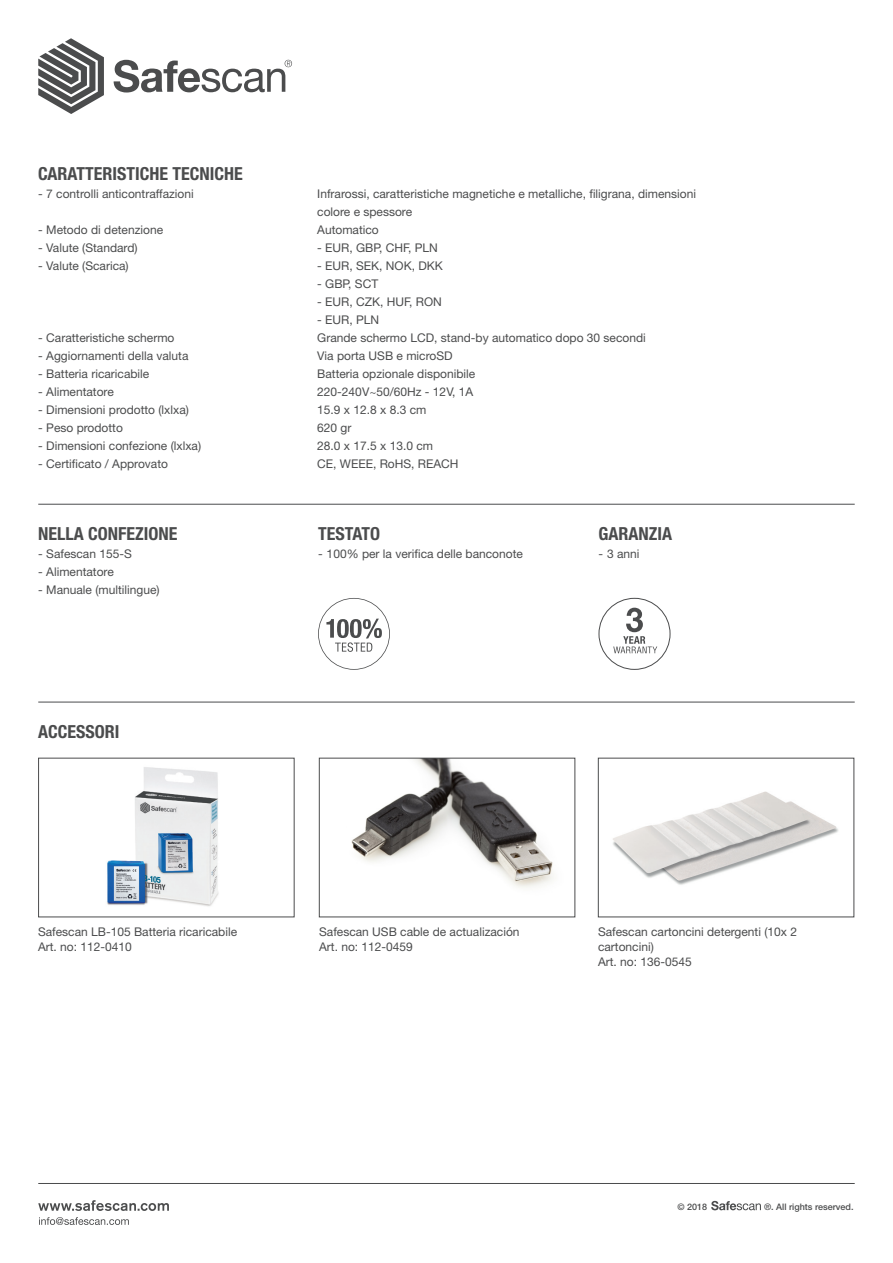
<style>
.page{position:relative;width:893px;height:1263px;background:#fff}
.page>*{position:absolute;margin:0;border:0;box-sizing:border-box;transform-origin:0 0}
.t1{font:700 condensed 18px "Helvetica Neue LT Std";color:#4b4c4d}
.t2{font:12px/15px "Helvetica Neue LT Std";color:#4b4c4d}
.Art_no{font:500 9px "Helvetica Neue LT Std";color:#4b4c4d}
</style>
<div class="page">
<hr style="left:38px;top:504px;width:817px;height:1px;background:#4b4c4d">
<hr style="left:38px;top:1183px;width:817px;height:1px;background:#4b4c4d">
<hr style="left:38px;top:702px;width:817px;height:1px;background:#4b4c4d">
<svg style="left:38px;top:1200px;width:131px;height:11px"></svg>
<svg style="left:39px;top:1217px;width:90px;height:8px"></svg>
<svg style="left:38px;top:38px;width:66px;height:76px"></svg>
<svg style="left:114px;top:60px;width:178px;height:33px"></svg>
<svg style="left:711px;top:1201px;width:50px;height:9px"></svg>
<div style="left:599px;top:598px;width:71px;height:72px;border:1px solid #4b4c4d;border-radius:50%"></div>
<svg style="left:613px;top:608px;width:44px;height:45px"></svg>
<svg style="left:318px;top:598px;width:72px;height:72px"></svg>
<img style="left:107px;top:767px;width:112px;height:139px">
<img style="left:351px;top:760px;width:202px;height:128px">
<img style="left:613px;top:791px;width:226px;height:94px">
<p class="t1" style="left:38px;top:163px;width:206px">CARATTERISTICHE TECNICHE</p>
<p class="t2" style="left:38px;top:186px;width:157px">- 7 controlli anticontraffazioni</p>
<p class="t2" style="left:317px;top:186px;width:380px">Infrarossi, caratteristiche magnetiche e metalliche, filigrana, dimensioni</p>
<p class="t2" style="left:317px;top:204px;width:96px">colore e spessore</p>
<p class="t2" style="left:38px;top:222px;width:126px">- Metodo di detenzione</p>
<p class="t2" style="left:317px;top:222px;width:63px">Automatico</p>
<p class="t2" style="left:38px;top:240px;width:101px">- Valute (Standard)</p>
<p class="t2" style="left:317px;top:240px;width:122px">- EUR, GBP, CHF, PLN</p>
<p class="t2" style="left:38px;top:258px;width:92px">- Valute (Scarica)</p>
<p class="t2" style="left:317px;top:258px;width:127px">- EUR, SEK, NOK, DKK</p>
<p class="t2" style="left:317px;top:276px;width:62px">- GBP, SCT</p>
<p class="t2" style="left:317px;top:294px;width:126px">- EUR, CZK, HUF, RON</p>
<p class="t2" style="left:317px;top:312px;width:64px">- EUR, PLN</p>
<p class="t2" style="left:38px;top:330px;width:138px">- Caratteristiche schermo</p>
<p class="t2" style="left:317px;top:330px;width:330px">Grande schermo LCD, stand-by automatico dopo 30 secondi</p>
<p class="t2" style="left:38px;top:348px;width:152px">- Aggiornamenti della valuta</p>
<p class="t2" style="left:317px;top:348px;width:137px">Via porta USB e microSD</p>
<p class="t2" style="left:38px;top:366px;width:113px">- Batteria ricaricabile</p>
<p class="t2" style="left:317px;top:366px;width:159px">Batteria opzionale disponibile</p>
<p class="t2" style="left:38px;top:384px;width:77px">- Alimentatore</p>
<p class="t2" style="left:317px;top:384px;width:157px">220-240V~50/60Hz - 12V, 1A</p>
<p class="t2" style="left:38px;top:402px;width:152px">- Dimensioni prodotto (lxlxa)</p>
<p class="t2" style="left:317px;top:402px;width:111px">15.9 x 12.8 x 8.3 cm</p>
<p class="t2" style="left:38px;top:420px;width:86px">- Peso prodotto</p>
<p class="t2" style="left:317px;top:420px;width:36px">620 gr</p>
<p class="t2" style="left:38px;top:438px;width:164px">- Dimensioni confezione (lxlxa)</p>
<p class="t2" style="left:317px;top:438px;width:117px">28.0 x 17.5 x 13.0 cm</p>
<p class="t2" style="left:38px;top:456px;width:131px">- Certificato / Approvato</p>
<p class="t2" style="left:317px;top:456px;width:143px">CE, WEEE, RoHS, REACH</p>
<p class="t1" style="left:38px;top:523px;width:141px">NELLA CONFEZIONE</p>
<p class="t2" style="left:38px;top:546px;width:95px">- Safescan 155-S</p>
<p class="t2" style="left:38px;top:564px;width:77px">- Alimentatore</p>
<p class="t2" style="left:38px;top:582px;width:123px">- Manuale (multilingue)</p>
<p class="t1" style="left:38px;top:721px;width:83px">ACCESSORI</p>
<p class="t2" style="left:38px;top:924px;width:201px">Safescan LB-105 Batteria ricaricabile</p>
<p class="t2" style="left:38px;top:939px;width:95px">Art. no: 112-0410</p>
<p class="t1" style="left:318px;top:523px;width:63px">TESTATO</p>
<p class="t2" style="left:318px;top:546px;width:206px">- 100% per la verifica delle banconote</p>
<p class="t1" style="left:599px;top:523px;width:75px">GARANZIA</p>
<p class="t2" style="left:599px;top:546px;width:42px">- 3 anni</p>
<p class="t2" style="left:319px;top:924px;width:202px">Safescan USB cable de actualización</p>
<p class="t2" style="left:319px;top:939px;width:95px">Art. no: 112-0459</p>
<p class="t2" style="left:598px;top:924px;width:201px">Safescan cartoncini detergenti (10x 2 cartoncini)</p>
<p class="t2" style="left:598px;top:954px;width:95px">Art. no: 136-0545</p>
<p class="Art_no" style="left:678px;top:1202px;width:31px">© 2018</p>
<p class="Art_no" style="left:764px;top:1202px;width:91px">®. All rights reserved.</p>
</div>
